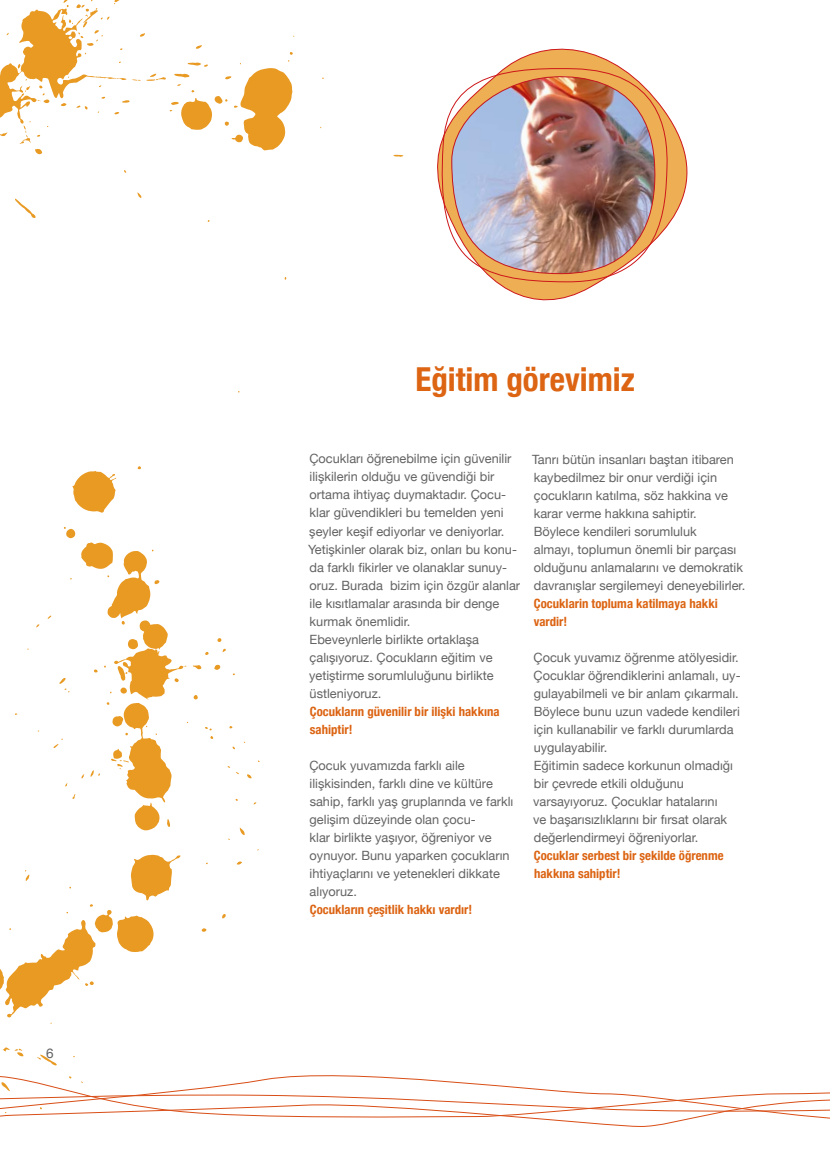
<style>
.page{position:relative;width:830px;height:1149px;background:#fff}
.page>*{position:absolute;margin:0;border:0;box-sizing:border-box;transform-origin:0 0}
.t1{font:700 condensed 33px "Helvetica Neue";color:#dc6413}
.t2{font:13.5px "Helvetica Neue";color:#646363}
.t3{font:12.75px/18px "Helvetica Neue";color:#646363}
.t4{font:700 condensed 12.75px/18px "Helvetica Neue";color:#dc6413}
</style>
<div class="page">
<svg style="left:393px;top:155px;width:10px;height:2px"></svg>
<svg style="left:0;top:0;width:294px;height:222px"></svg>
<svg style="left:72px;top:471px;width:44px;height:41px"></svg>
<svg style="left:64px;top:527px;width:11px;height:11px"></svg>
<svg style="left:59px;top:678px;width:11px;height:14px"></svg>
<svg style="left:53px;top:738px;width:10px;height:10px"></svg>
<svg style="left:81px;top:542px;width:178px;height:297px"></svg>
<svg style="left:0;top:849px;width:829px;height:277px"></svg>
<svg style="left:496px;top:48px;width:192px;height:253px"></svg>
<svg style="left:437px;top:66px;width:231px;height:216px"></svg>
<img style="left:451px;top:68px;width:204px;height:206px">
<p class="t2" style="left:46px;top:1042px;width:9px">6</p>
<h1 class="t1" style="left:415px;top:352px;width:221px">Eğitim görevimiz</h1>
<p class="t3" style="left:308px;top:450px;width:213px">Çocukları öğrenebilme için güvenilir ilişkilerin olduğu ve güvendiği bir ortama ihtiyaç duymaktadır. Çocu&shy;klar güvendikleri bu temelden yeni şeyler keşif ediyorlar ve deniyorlar.<br>Yetişkinler olarak biz, onları bu konu&shy;da farklı fikirler ve olanaklar sunuy&shy;oruz. Burada bizim için özgür alanlar ile kısıtlamalar arasında bir denge kurmak önemlidir.<br>Ebeveynlerle birlikte ortaklaşa çalışıyoruz. Çocukların eğitim ve yetiştirme sorumluluğunu birlikte üstleniyoruz.</p>
<p class="t4" style="left:309px;top:701px;width:191px">Çocukların güvenilir bir ilişki hakkına sahiptir!</p>
<p class="t3" style="left:309px;top:756px;width:205px">Çocuk yuvamızda farklı aile ilişkisinden, farklı dine ve kültüre sahip, farklı yaş gruplarında ve farklı gelişim düzeyinde olan çocu-<br>klar birlikte yaşıyor, öğreniyor ve oynuyor. Bunu yaparken çocukların ihtiyaçlarını ve yetenekleri dikkate alıyoruz.</p>
<p class="t4" style="left:309px;top:899px;width:164px">Çocukların çeşitlik hakkı vardır!</p>
<p class="t3" style="left:531px;top:450px;width:215px">Tanrı bütün insanları baştan itibaren kaybedilmez bir onur verdiği için çocukların katılma, söz hakkina ve karar verme hakkına sahiptir.<br>Böylece kendileri sorumluluk<br>almayı, toplumun önemli bir parçası olduğunu anlamalarını ve demokratik davranışlar sergilemeyi deneyebilirler.</p>
<p class="t4" style="left:533px;top:593px;width:185px">Çocuklarin topluma katilmaya hakki vardir!</p>
<p class="t3" style="left:533px;top:648px;width:209px">Çocuk yuvamız öğrenme atölyesidir.<br>Çocuklar öğrendiklerini anlamalı, uy&shy;gulayabilmeli ve bir anlam çıkarmalı.<br>Böylece bunu uzun vadede kendileri için kullanabilir ve farklı durumlarda uygulayabilir.<br>Eğitimin sadece korkunun olmadığı bir çevrede etkili olduğunu varsayıyoruz. Çocuklar hatalarını<br>ve başarısızlıklarını bir fırsat olarak değerlendirmeyi öğreniyorlar.</p>
<p class="t4" style="left:533px;top:845px;width:191px">Çocuklar serbest bir şekilde öğrenme hakkına sahiptir!</p>
</div>
